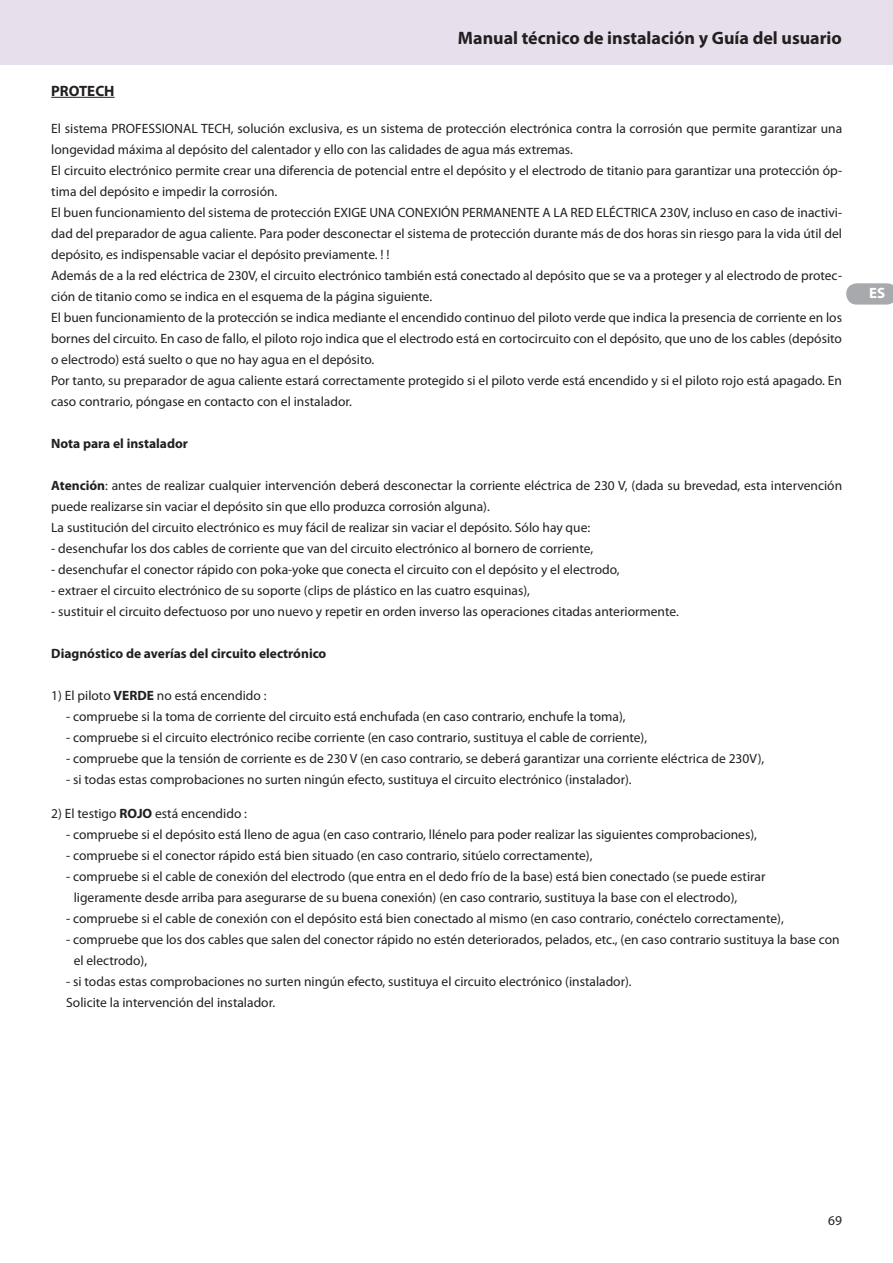
<style>
.page{position:relative;width:893px;height:1263px;background:#fff}
.page>*{position:absolute;margin:0;border:0;box-sizing:border-box;transform-origin:0 0}
.t1{font:700 18px "Myriad Pro";color:#231f20}
.t2{font:700 15px "Myriad Pro";color:#231f20}
.t3{font:700 15px "Myriad Pro";color:#fff}
.t4{font:13.5px/21px "Myriad Pro";color:#231f20}
.t5{font:700 13.5px "Myriad Pro";color:#231f20}
.s1{font-weight:700}
</style>
<div class="page">
<div style="left:0;top:0;width:893px;height:64px;background:#e8dfec"></div>
<svg style="left:846px;top:283px;width:47px;height:22px"></svg>
<hr style="left:51px;top:97px;width:64px;height:1px;background:#231f20">
<h1 class="t1" style="left:458px;top:26px;width:386px">Manual técnico de instalación y Guía del usuario</h1>
<p class="t2" style="left:51px;top:81px;width:65px">PROTECH</p>
<p class="t4" style="left:51px;top:118px;width:793px">El sistema PROFESSIONAL TECH, solución exclusiva, es un sistema de protección electrónica contra la corrosión que permite garantizar una longevidad máxima al depósito del calentador y ello con las calidades de agua más extremas.<br>El circuito electrónico permite crear una diferencia de potencial entre el depósito y el electrodo de titanio para garantizar una protección óp&shy;tima del depósito e impedir la corrosión.<br>El buen funcionamiento del sistema de protección EXIGE UNA CONEXIÓN PERMANENTE A LA RED ELÉCTRICA 230V, incluso en caso de inactivi&shy;dad del preparador de agua caliente. Para poder desconectar el sistema de protección durante más de dos horas sin riesgo para la vida útil del depósito, es indispensable vaciar el depósito previamente. ! !<br>Además de a la red eléctrica de 230V, el circuito electrónico también está conectado al depósito que se va a proteger y al electrodo de protec&shy;ción de titanio como se indica en el esquema de la página siguiente.<br>El buen funcionamiento de la protección se indica mediante el encendido continuo del piloto verde que indica la presencia de corriente en los bornes del circuito. En caso de fallo, el piloto rojo indica que el electrodo está en cortocircuito con el depósito, que uno de los cables (depósito o electrodo) está suelto o que no hay agua en el depósito.<br>Por tanto, su preparador de agua caliente estará correctamente protegido si el piloto verde está encendido y si el piloto rojo está apagado. En caso contrario, póngase en contacto con el instalador.</p>
<p class="t5" style="left:51px;top:435px;width:138px">Nota para el instalador</p>
<p class="t4" style="left:51px;top:475px;width:792px"><span class="s1">Atención</span>: antes de realizar cualquier intervención deberá desconectar la corriente eléctrica de 230 V, (dada su brevedad, esta intervención puede realizarse sin vaciar el depósito sin que ello produzca corrosión alguna).<br>La sustitución del circuito electrónico es muy fácil de realizar sin vaciar el depósito. Sólo hay que:</p>
<p class="t4" style="left:51px;top:538px;width:543px">- desenchufar los dos cables de corriente que van del circuito electrónico al bornero de corriente,</p>
<p class="t4" style="left:51px;top:559px;width:570px">- desenchufar el conector rápido con poka-yoke que conecta el circuito con el depósito y el electrodo,</p>
<p class="t4" style="left:51px;top:580px;width:480px">- extraer el circuito electrónico de su soporte (clips de plástico en las cuatro esquinas),</p>
<p class="t4" style="left:51px;top:601px;width:629px">- sustituir el circuito defectuoso por uno nuevo y repetir en orden inverso las operaciones citadas anteriormente.</p>
<p class="t5" style="left:51px;top:645px;width:277px">Diagnóstico de averías del circuito electrónico</p>
<p class="t4" style="left:51px;top:685px;width:217px">1) El piloto <span class="s1">VERDE</span> no está encendido :</p>
<p class="t4" style="left:66px;top:706px;width:561px">- compruebe si la toma de corriente del circuito está enchufada (en caso contrario, enchufe la toma),</p>
<p class="t4" style="left:66px;top:727px;width:582px">- compruebe si el circuito electrónico recibe corriente (en caso contrario, sustituya el cable de corriente),</p>
<p class="t4" style="left:66px;top:748px;width:700px">- compruebe que la tensión de corriente es de 230 V (en caso contrario, se deberá garantizar una corriente eléctrica de 230V),</p>
<p class="t4" style="left:66px;top:769px;width:567px">- si todas estas comprobaciones no surten ningún efecto, sustituya el circuito electrónico (instalador).</p>
<p class="t4" style="left:51px;top:803px;width:197px">2) El testigo <span class="s1">ROJO</span> está encendido :</p>
<p class="t4" style="left:66px;top:824px;width:692px">- compruebe si el depósito está lleno de agua (en caso contrario, llénelo para poder realizar las siguientes comprobaciones),</p>
<p class="t4" style="left:66px;top:845px;width:528px">- compruebe si el conector rápido está bien situado (en caso contrario, sitúelo correctamente),</p>
<p class="t4" style="left:74px;top:866px;width:693px;text-indent:-8px">- compruebe si el cable de conexión del electrodo (que entra en el dedo frío de la base) está bien conectado (se puede estirar ligeramente desde arriba para asegurarse de su buena conexión) (en caso contrario, sustituya la base con el electrodo),</p>
<p class="t4" style="left:66px;top:908px;width:719px">- compruebe si el cable de conexión con el depósito está bien conectado al mismo (en caso contrario, conéctelo correctamente),</p>
<p class="t4" style="left:74px;top:929px;width:767px;text-indent:-8px">- compruebe que los dos cables que salen del conector rápido no estén deteriorados, pelados, etc., (en caso contrario sustituya la base con el electrodo),</p>
<p class="t4" style="left:66px;top:971px;width:567px">- si todas estas comprobaciones no surten ningún efecto, sustituya el circuito electrónico (instalador).<br>Solicite la intervención del instalador.</p>
<p class="t3" style="left:869px;top:284px;width:18px">ES</p>
<p class="t4" style="left:828px;top:1210px;width:15px">69</p>
</div>
